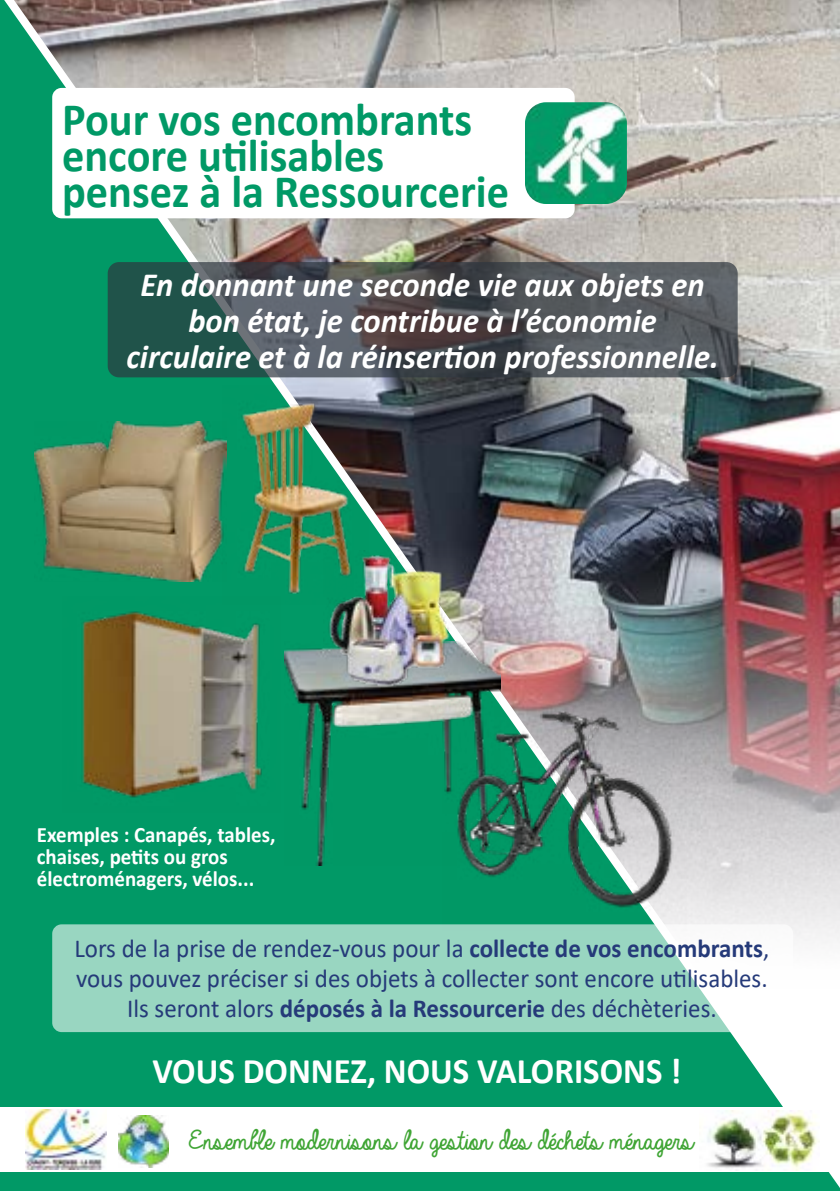
<style>
.page{position:relative;width:840px;height:1191px;background:#fff}
.page>*{position:absolute;margin:0;border:0;box-sizing:border-box;transform-origin:0 0}
.t1{font:700 46.6px/36px "Calibri";color:#096;scale:.95 1}
.t2{font:700 36.2px "Calibri";color:#fff;scale:.96 1}
.t3{font:italic 700 34px/36.2px "Calibri";color:#fff;text-align:center;scale:.96 1}
.t4{font:29.8px "Always In My Heart";color:#40a535}
.t5{font:26px/30px "Calibri";color:#253a79;text-align:center;scale:.96 1}
.t6{font:700 22px/22.2px "Calibri";color:#fff;scale:.95 1}
.s1{font-weight:700}
</style>
<div class="page">
<img style="left:0;top:0;width:839px;height:1191px">
<div style="left:0;top:1107px;width:839px;height:65px;background:#fff"></div>
<img style="left:707px;top:1110px;width:111px;height:60px">
<img style="left:118px;top:1115px;width:50px;height:52px">
<img style="left:25px;top:1109px;width:82px;height:60px">
<img style="left:34px;top:421px;width:189px;height:161px">
<img style="left:62px;top:597px;width:219px;height:215px">
<img style="left:284px;top:641px;width:216px;height:224px">
<img style="left:442px;top:686px;width:244px;height:238px">
<img style="left:223px;top:386px;width:145px;height:219px">
<img style="left:323px;top:550px;width:134px;height:137px">
<div style="left:52px;top:88px;width:522px;height:130px;background:#fff;border-radius:9px"></div>
<svg style="left:108px;top:262px;width:629px;height:115px"></svg>
<svg style="left:52px;top:924px;width:740px;height:108px;fill:#99d6c1"></svg>
<img style="left:525px;top:102px;width:101px;height:102px">
<h1 class="t1" style="left:62px;top:100px;width:471px">Pour vos encombrants encore utilisables pensez à la Ressourcerie</h1>
<h3 class="t3" style="left:126px;top:265px;width:618px">En donnant une seconde vie aux objets en bon état, je contribue à l’économie circulaire et à la réinsertion professionnelle.</h3>
<p class="t6" style="left:37px;top:823px;width:252px">Exemples : Canapés, tables, chaises, petits ou gros électroménagers, vélos...</p>
<p class="t5" style="left:74px;top:932px;width:725px">Lors de la prise de rendez-vous pour la <span class="s1">collecte de vos encombrants</span>, vous pouvez préciser si des objets à collecter sont encore utilisables.<br>Ils seront alors <span class="s1">déposés à la Ressourcerie</span> des déchèteries.</p>
<h2 class="t2" style="left:152px;top:1045px;width:552px">VOUS DONNEZ, NOUS VALORISONS !</h2>
<p class="t4" style="left:182px;top:1124px;width:506px">Ensemble modernisons la gestion des déchets ménagers</p>
</div>
